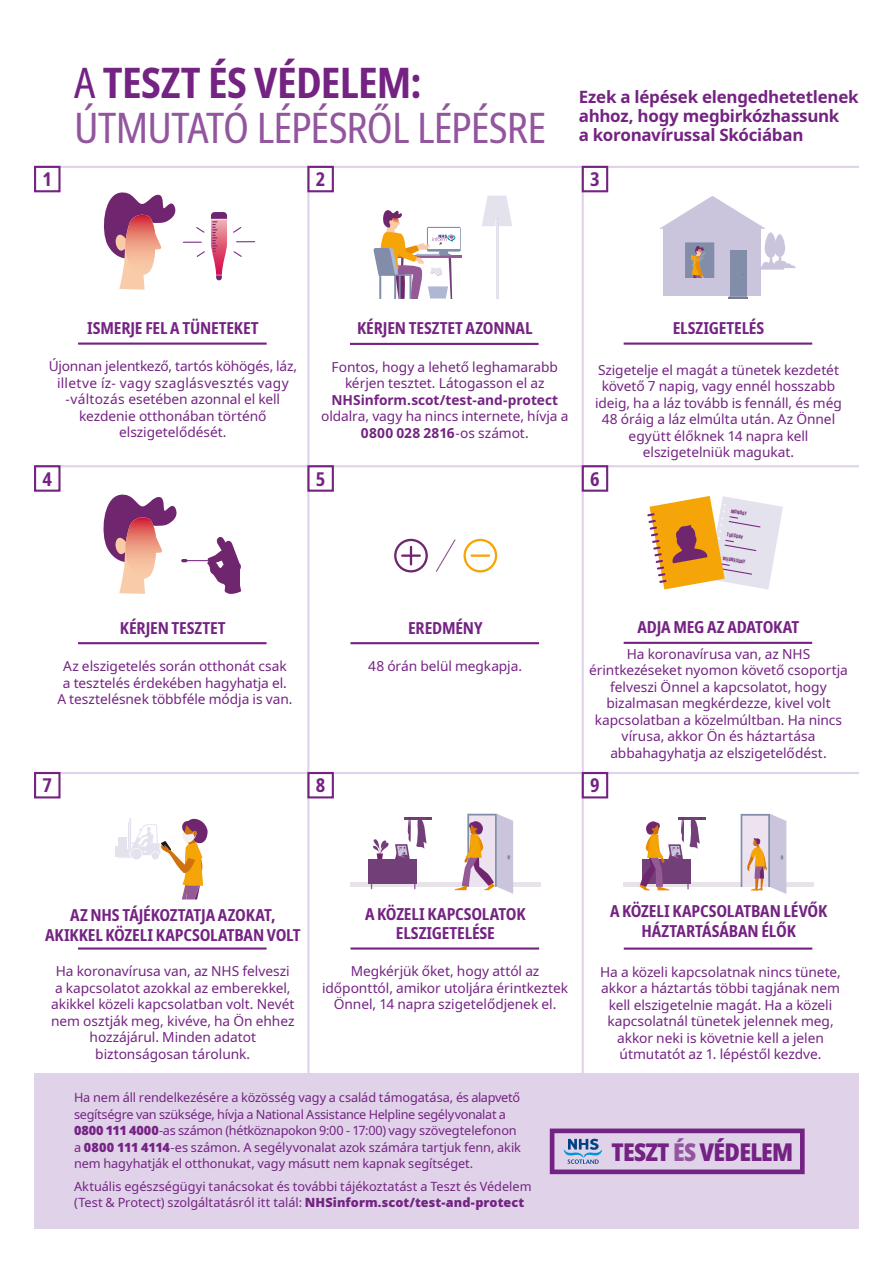
<style>
.page{position:relative;width:893px;height:1263px;background:#fff}
.page>*{position:absolute;margin:0;border:0;box-sizing:border-box;transform-origin:0 0}
.t1{font:condensed 42px/44.4px "Noto Sans";letter-spacing:-.025em;color:#93569e}
.t2{font:900 condensed 24.6px "Noto Sans";letter-spacing:-.03em;color:#742283}
.t3{font:700 condensed 19.05px "Noto Sans";color:#742382}
.t4{font:700 16.95px/19px "Noto Sans";letter-spacing:-.015em;color:#742382}
.t5{font:700 condensed 16.5px/19.5px "Noto Sans";letter-spacing:-.01em;color:#742382;text-align:center}
.t6{font:13.8px/16.5px "Noto Sans";letter-spacing:-.005em;color:#742382;text-align:center}
.t7{font:700 13.8px "Noto Sans";letter-spacing:-.005em;color:#742382}
.t8{font:12.75px/16.5px "Noto Sans";letter-spacing:-.005em;color:#742382}
.t9{font:700 5.1px "Akzidenz Grot Con BQ";color:#6f266e}
.s1{color:#742382}
.s2{font-weight:700;color:#742382}
.s3{font-weight:700}
.s4{font-weight:900}
.s5{color:#93569e}
</style>
<div class="page">
<hr style="left:34px;top:166px;width:825px;height:2px;background:#e0d2e9">
<div style="left:34px;top:166px;width:27px;height:26px;border:2px solid #742381"></div>
<hr style="left:78px;top:342px;width:189px;height:3px;background:#742381">
<hr style="left:350px;top:343px;width:189px;height:2px;background:#742381">
<hr style="left:624px;top:342px;width:188px;height:3px;background:#742381">
<hr style="left:307px;top:166px;width:2px;height:908px;background:#e0d2e9">
<hr style="left:582px;top:166px;width:2px;height:908px;background:#e0d2e9">
<hr style="left:34px;top:465px;width:825px;height:2px;background:#e0d2e9">
<hr style="left:624px;top:642px;width:188px;height:2px;background:#742381">
<hr style="left:78px;top:642px;width:189px;height:2px;background:#742381">
<hr style="left:350px;top:642px;width:189px;height:2px;background:#742381">
<div style="left:34px;top:465px;width:27px;height:27px;border:2px solid #742381"></div>
<div style="left:582px;top:166px;width:26px;height:26px;border:2px solid #742381"></div>
<div style="left:582px;top:465px;width:26px;height:27px;border:2px solid #742381"></div>
<div style="left:307px;top:166px;width:27px;height:26px;border:2px solid #742381"></div>
<div style="left:307px;top:465px;width:27px;height:27px;border:2px solid #742381"></div>
<hr style="left:34px;top:772px;width:825px;height:2px;background:#e0d2e9">
<div style="left:34px;top:772px;width:27px;height:26px;border:2px solid #742381"></div>
<div style="left:582px;top:772px;width:26px;height:26px;border:2px solid #742381"></div>
<div style="left:307px;top:772px;width:27px;height:26px;border:2px solid #742381"></div>
<div style="left:34px;top:1074px;width:825px;height:155px;background:#e0d2e9"></div>
<hr style="left:624px;top:947px;width:188px;height:3px;background:#742381">
<hr style="left:78px;top:947px;width:189px;height:2px;background:#742381">
<hr style="left:350px;top:947px;width:189px;height:2px;background:#742381">
<svg style="left:103px;top:192px;width:152px;height:98px"></svg>
<div style="left:664px;top:228px;width:97px;height:68px;background:#cac5dc"></div>
<div style="left:730px;top:250px;width:16px;height:46px;background:#828da9"></div>
<svg style="left:728px;top:296px;width:20px;height:1px"></svg>
<hr style="left:728px;top:297px;width:20px;height:2px;background:#767d92">
<svg style="left:659px;top:196px;width:137px;height:82px"></svg>
<hr style="left:496px;top:226px;width:2px;height:72px;background:#cac5dc">
<svg style="left:482px;top:196px;width:30px;height:30px"></svg>
<svg style="left:373px;top:210px;width:88px;height:89px"></svg>
<svg style="left:103px;top:494px;width:138px;height:100px"></svg>
<svg style="left:647px;top:496px;width:136px;height:94px"></svg>
<div style="left:116px;top:846px;width:11px;height:11px;background:#e4e2ed"></div>
<svg style="left:118px;top:818px;width:90px;height:81px"></svg>
<div style="left:351px;top:882px;width:190px;height:5px;background:#e8e2e9"></div>
<div style="left:369px;top:859px;width:48px;height:25px;background:#733f78"></div>
<hr style="left:405px;top:817px;width:27px;height:2px;background:#733f78">
<svg style="left:454px;top:814px;width:59px;height:80px"></svg>
<svg style="left:370px;top:817px;width:59px;height:72px"></svg>
<hr style="left:624px;top:883px;width:190px;height:4px;background:#e8e2e9">
<hr style="left:678px;top:817px;width:27px;height:2px;background:#733f78">
<svg style="left:639px;top:817px;width:63px;height:73px"></svg>
<svg style="left:741px;top:814px;width:45px;height:80px;background:#d5c6cb"></svg>
<div style="left:394px;top:539px;width:34px;height:33px;border:2px solid #6f266e;border-radius:50%"></div>
<hr style="left:402px;top:554px;width:18px;height:3px;background:#6f266e">
<svg style="left:410px;top:547px;width:2px;height:17px"></svg>
<div style="left:463px;top:539px;width:34px;height:33px;border:2px solid #f6a509;border-radius:50%"></div>
<hr style="left:472px;top:554px;width:17px;height:3px;background:#f6a509">
<svg style="left:436px;top:539px;width:20px;height:33px"></svg>
<svg style="left:550px;top:1128px;width:255px;height:46px"></svg>
<h3 class="t3" style="left:43px;top:165px;width:11px">1</h3>
<h1 class="t1" style="left:74px;top:62px;width:474px"><span class="s1">A</span> <span class="s2">TESZT ÉS VÉDELEM:<br></span>ÚTMUTATÓ LÉPÉSRŐL LÉPÉSRE</h1>
<p class="t4" style="left:579px;top:88px;width:281px">Ezek a lépések elengedhetetlenek ahhoz, hogy megbirkózhassunk<br>a koronavírussal Skóciában</p>
<h3 class="t3" style="left:316px;top:165px;width:11px">2</h3>
<h3 class="t3" style="left:590px;top:165px;width:11px">3</h3>
<p class="t5" style="left:87px;top:318px;width:173px">ISMERJE FEL A TÜNETEKET</p>
<p class="t5" style="left:357px;top:319px;width:177px">KÉRJEN TESZTET AZONNAL</p>
<p class="t5" style="left:673px;top:318px;width:93px">ELSZIGETELÉS</p>
<p class="t6" style="left:49px;top:359px;width:250px">Újonnan jelentkező, tartós köhögés, láz, illetve íz- vagy szaglásvesztés vagy -változás esetében azonnal el kell kezdenie otthonában történő elszigetelődését.</p>
<p class="t6" style="left:332px;top:359px;width:228px">Fontos, hogy a lehető leghamarabb kérjen tesztet. Látogasson el az</p>
<p class="t6" style="left:595px;top:362px;width:248px">Szigetelje el magát a tünetek kezdetét követő 7 napig, vagy ennél hosszabb ideig, ha a láz tovább is fennáll, és még 48 óráig a láz elmúlta után. Az Önnel együtt élőknek 14 napra kell elszigetelniük magukat.</p>
<p class="t7" style="left:331px;top:390px;width:228px">NHSinform.scot/test-and-protect</p>
<p class="t6" style="left:321px;top:408px;width:249px">oldalra, vagy ha nincs internete, hívja a<br><span class="s3">0800 028 2816</span>-os számot.</p>
<h3 class="t3" style="left:43px;top:465px;width:11px">4</h3>
<h3 class="t3" style="left:316px;top:465px;width:11px">5</h3>
<h3 class="t3" style="left:590px;top:465px;width:11px">6</h3>
<p class="t9" style="left:732px;top:508px;width:17px;rotate:10deg">MONDAY</p>
<p class="t9" style="left:727px;top:532px;width:18px;rotate:10deg">TUESDAY</p>
<p class="t9" style="left:723px;top:555px;width:24px;rotate:10deg">WEDNESDAY</p>
<p class="t5" style="left:120px;top:618px;width:107px">KÉRJEN TESZTET</p>
<p class="t5" style="left:408px;top:618px;width:76px">EREDMÉNY</p>
<p class="t5" style="left:637px;top:618px;width:163px">ADJA MEG AZ ADATOKAT</p>
<p class="t6" style="left:589px;top:646px;width:260px">Ha koronavírusa van, az NHS érintkezéseket nyomon követő csoportja felveszi Önnel a kapcsolatot, hogy bizalmasan megkérdezze, kivel volt kapcsolatban a közelmúltban. Ha nincs vírusa, akkor Ön és háztartása abbahagyhatja az elszigetelődést.</p>
<p class="t6" style="left:57px;top:658px;width:237px">Az elszigetelés során otthonát csak<br>a tesztelés érdekében hagyhatja el.<br>A tesztelésnek többféle módja is van.</p>
<p class="t6" style="left:368px;top:658px;width:155px">48 órán belül megkapja.</p>
<h3 class="t3" style="left:43px;top:772px;width:11px">7</h3>
<h3 class="t3" style="left:316px;top:772px;width:11px">8</h3>
<h3 class="t3" style="left:590px;top:772px;width:11px">9</h3>
<p class="t5" style="left:45px;top:906px;width:257px">AZ NHS TÁJÉKOZTATJA AZOKAT,<br>AKIKKEL KÖZELI KAPCSOLATBAN VOLT</p>
<p class="t5" style="left:365px;top:904px;width:162px">A KÖZELI KAPCSOLATOK<br>ELSZIGETELÉSE</p>
<p class="t5" style="left:610px;top:902px;width:219px">A KÖZELI KAPCSOLATBAN LÉVŐK<br>HÁZTARTÁSÁBAN ÉLŐK</p>
<p class="t6" style="left:51px;top:963px;width:245px">Ha koronavírusa van, az NHS felveszi a kapcsolatot azokkal az emberekkel, akikkel közeli kapcsolatban volt. Nevét nem osztják meg, kivéve, ha Ön ehhez hozzájárul. Minden adatot biztonságosan tárolunk.</p>
<p class="t6" style="left:322px;top:963px;width:248px">Megkérjük őket, hogy attól az időponttól, amikor utoljára érintkeztek<br>Önnel, 14 napra szigetelődjenek el.</p>
<p class="t8" style="left:74px;top:1090px;width:448px">Ha nem áll rendelkezésére a közösség vagy a család támogatása, és alapvető segítségre van szüksége, hívja a National Assistance Helpline segélyvonalat a <span class="s4">0800 111 4000</span>-as számon (hétköznapokon 9:00 - 17:00) vagy szövegtelefonon a <span class="s4">0800 111 4114</span>-es számon. A segélyvonalat azok számára tartjuk fenn, akik nem hagyhatják el otthonukat, vagy másutt nem kapnak segítséget.</p>
<p class="t8" style="left:74px;top:1178px;width:459px">Aktuális egészségügyi tanácsokat és további tájékoztatást a Teszt és Védelem (Test &amp; Protect) szolgáltatásról itt talál: <span class="s4">NHSinform.scot/test-and-protect</span></p>
<p class="t6" style="left:600px;top:963px;width:242px">Ha a közeli kapcsolatnak nincs tünete, akkor a háztartás többi tagjának nem kell elszigetelnie magát. Ha a közeli kapcsolatnál tünetek jelennek meg, akkor neki is követnie kell a jelen útmutatót az 1. lépéstől kezdve.</p>
<h2 class="t2" style="left:611px;top:1138px;width:183px">TESZT <span class="s5">ÉS</span> VÉDELEM</h2>
</div>
